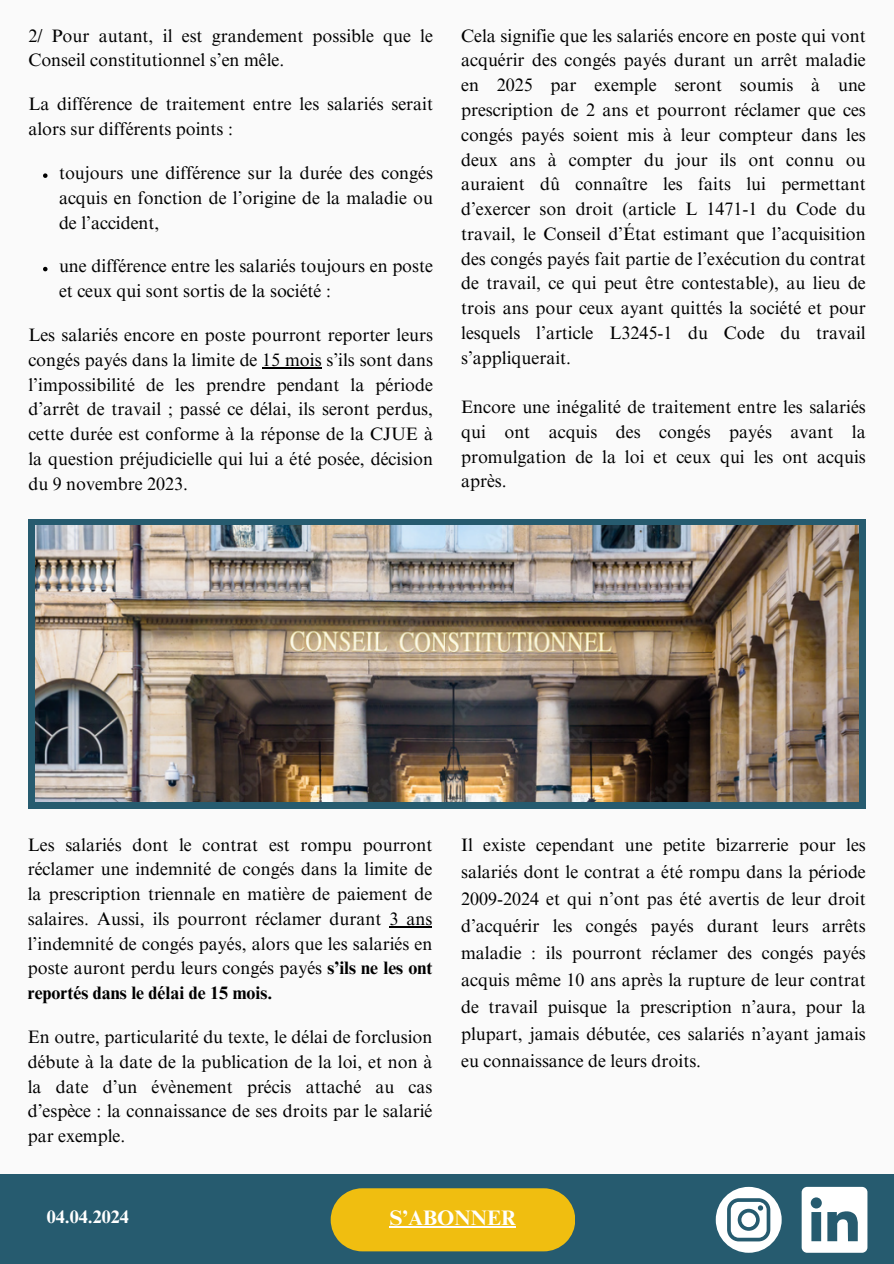
<style>
.page{position:relative;width:894px;height:1264px;background:#fff}
.page>*{position:absolute;margin:0;border:0;box-sizing:border-box;transform-origin:0 0}
.t1{font:700 21px "Times NRMT Pro";color:#fff}
.t2{font:18px/24.8px "Times NRMT Pro";color:#000;text-align:justify}
.t3{font:700 18px "Times NRMT Pro";color:#fff}
.s1{font-weight:700}
</style>
<div class="page">
<div style="left:0;top:0;width:893px;height:1263px;background:#fafafa"></div>
<div style="left:0;top:1174px;width:893px;height:89px;background:#265b6f"></div>
<svg style="left:715px;top:1186px;width:66px;height:66px"></svg>
<svg style="left:801px;top:1186px;width:66px;height:66px"></svg>
<svg style="left:330px;top:1188px;width:245px;height:63px;background:#e3b817"></svg>
<svg style="left:43px;top:173px;width:4px;height:5px"></svg>
<svg style="left:43px;top:267px;width:4px;height:4px"></svg>
<hr style="left:262px;top:367px;width:59px;height:1px;background:#000">
<svg style="left:28px;top:519px;width:837px;height:289px;background:#326172"></svg>
<hr style="left:389px;top:926px;width:43px;height:1px;background:#000">
<img style="left:35px;top:526px;width:822px;height:275px">
<hr style="left:390px;top:1226px;width:126px;height:1px;background:#fff">
<p class="t2" style="left:28px;top:25px;width:406px">2/ Pour autant, il est grandement possible que le<br>Conseil constitutionnel s’en mêle.</p>
<p class="t2" style="left:28px;top:94px;width:406px">La différence de traitement entre les salariés serait alors sur différents points :</p>
<p class="t2" style="left:59px;top:163px;width:375px">toujours une différence sur la durée des congés acquis en fonction de l’origine de la maladie ou de l’accident,</p>
<p class="t2" style="left:59px;top:256px;width:375px">une différence entre les salariés toujours en poste et ceux qui sont sortis de la société :</p>
<p class="t2" style="left:28px;top:325px;width:406px">Les salariés encore en poste pourront reporter leurs congés payés dans la limite de 15 mois s’ils sont dans l’impossibilité de les prendre pendant la période d’arrêt de travail ; passé ce délai, ils seront perdus, cette durée est conforme à la réponse de la CJUE à la question préjudicielle qui lui a été posée, décision du 9 novembre 2023.</p>
<p class="t2" style="left:461px;top:25px;width:406px">Cela signifie que les salariés encore en poste qui vont acquérir des congés payés durant un arrêt maladie en 2025 par exemple seront soumis à une prescription de 2 ans et pourront réclamer que ces congés payés soient mis à leur compteur dans les deux ans à compter du jour ils ont connu ou auraient dû connaître les faits lui permettant d’exercer son droit (article L 1471-1 du Code du travail, le Conseil d’État estimant que l’acquisition des congés payés fait partie de l’exécution du contrat de travail, ce qui peut être contestable), au lieu de trois ans pour ceux ayant quittés la société et pour lesquels l’article L3245-1 du Code du travail s’appliquerait.</p>
<p class="t2" style="left:461px;top:397px;width:406px">Encore une inégalité de traitement entre les salariés qui ont acquis des congés payés avant la promulgation de la loi et ceux qui les ont acquis après.</p>
<p class="t2" style="left:28px;top:834px;width:406px">Les salariés dont le contrat est rompu pourront réclamer une indemnité de congés dans la limite de la prescription triennale en matière de paiement de salaires. Aussi, ils pourront réclamer durant 3 ans l’indemnité de congés payés, alors que les salariés en poste auront perdu leurs congés payés <span class="s1">s’ils ne les ont reportés dans le délai de 15 mois.</span></p>
<p class="t2" style="left:28px;top:1026px;width:406px">En outre, particularité du texte, le délai de forclusion débute à la date de la publication de la loi, et non à la date d’un évènement précis attaché au cas d’espèce : la connaissance de ses droits par le salarié par exemple.</p>
<p class="t2" style="left:461px;top:833px;width:406px;line-height:27px">Il existe cependant une petite bizarrerie pour les salariés dont le contrat a été rompu dans la période 2009-2024 et qui n’ont pas été avertis de leur droit d’acquérir les congés payés durant leurs arrêts maladie : ils pourront réclamer des congés payés acquis même 10 ans après la rupture de leur contrat de travail puisque la prescription n’aura, pour la plupart, jamais débutée, ces salariés n’ayant jamais eu connaissance de leurs droits.</p>
<p class="t3" style="left:47px;top:1210px;width:83px">04.04.2024</p>
<p class="t1" style="left:390px;top:1210px;width:128px">S’ABONNER</p>
</div>
